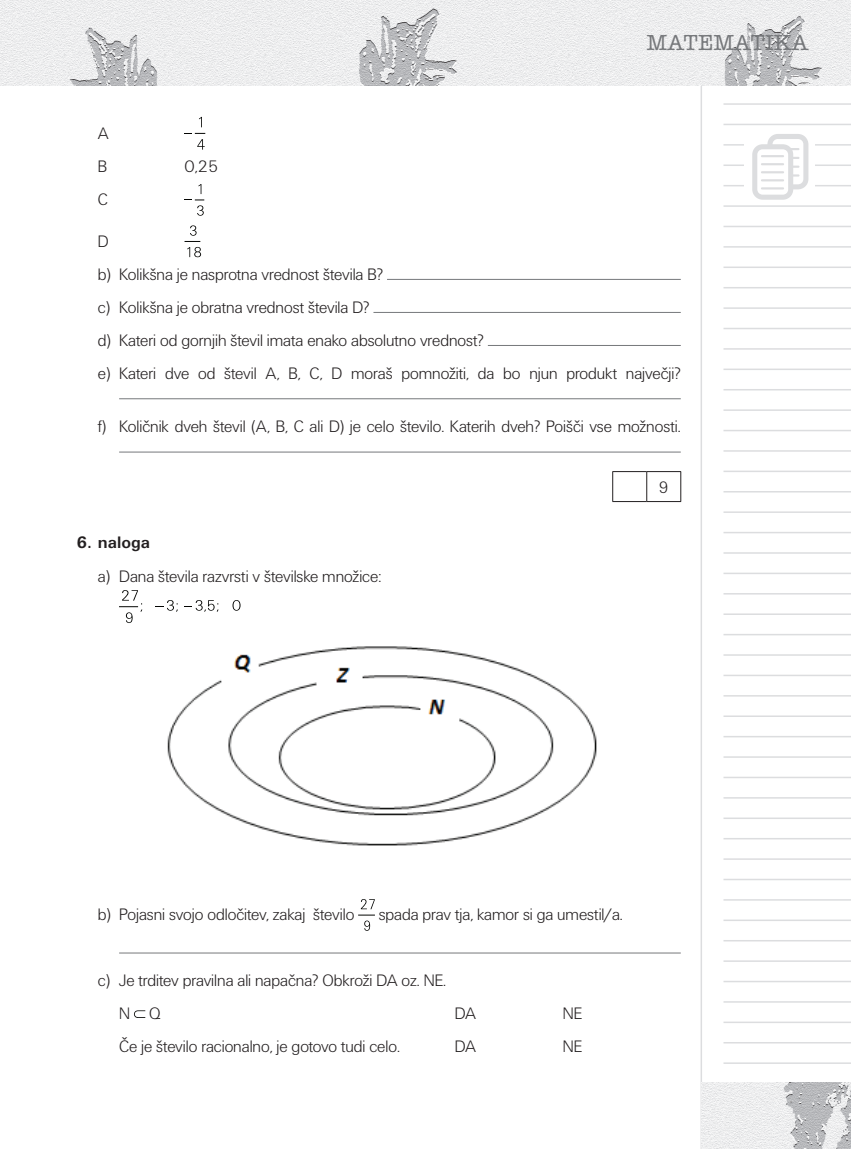
<style>
.page{position:relative;width:851px;height:1149px;background:#fff}
.page>*{position:absolute;margin:0;border:0;box-sizing:border-box;transform-origin:0 0}
.t1{font:500 22.5px "American Typ Itc DEE";color:#76787b}
.t2{font:17.25px/33px "Unitus DEE Ligh";color:#231f20}
.t3{font:700 17.25px "Unitus TEE";color:#231f20}
</style>
<div class="page">
<svg style="left:700px;top:85px;width:150px;height:1063px"></svg>
<img style="left:701px;top:1082px;width:149px;height:66px">
<hr style="left:723px;top:246px;width:127px;height:1px;background:#dcdddf">
<hr style="left:723px;top:266px;width:127px;height:2px;background:#dcdddf">
<hr style="left:723px;top:287px;width:127px;height:1px;background:#dcdddf">
<hr style="left:723px;top:307px;width:127px;height:2px;background:#dcdddf">
<hr style="left:723px;top:327px;width:127px;height:2px;background:#dcdddf">
<hr style="left:723px;top:348px;width:127px;height:1px;background:#dcdddf">
<hr style="left:723px;top:368px;width:127px;height:2px;background:#dcdddf">
<hr style="left:723px;top:389px;width:127px;height:1px;background:#dcdddf">
<hr style="left:723px;top:409px;width:127px;height:2px;background:#dcdddf">
<hr style="left:723px;top:429px;width:127px;height:2px;background:#dcdddf">
<hr style="left:723px;top:450px;width:127px;height:1px;background:#dcdddf">
<hr style="left:723px;top:470px;width:127px;height:2px;background:#dcdddf">
<hr style="left:723px;top:491px;width:127px;height:1px;background:#dcdddf">
<hr style="left:723px;top:511px;width:127px;height:2px;background:#dcdddf">
<hr style="left:723px;top:531px;width:127px;height:2px;background:#dcdddf">
<hr style="left:723px;top:552px;width:127px;height:1px;background:#dcdddf">
<hr style="left:723px;top:572px;width:127px;height:2px;background:#dcdddf">
<hr style="left:723px;top:593px;width:127px;height:1px;background:#dcdddf">
<hr style="left:723px;top:613px;width:127px;height:1px;background:#dcdddf">
<hr style="left:723px;top:633px;width:127px;height:2px;background:#dcdddf">
<hr style="left:723px;top:654px;width:127px;height:1px;background:#dcdddf">
<hr style="left:723px;top:674px;width:127px;height:2px;background:#dcdddf">
<hr style="left:723px;top:695px;width:127px;height:1px;background:#dcdddf">
<hr style="left:723px;top:715px;width:127px;height:1px;background:#dcdddf">
<hr style="left:723px;top:735px;width:127px;height:2px;background:#dcdddf">
<hr style="left:723px;top:756px;width:127px;height:1px;background:#dcdddf">
<hr style="left:723px;top:776px;width:127px;height:2px;background:#dcdddf">
<hr style="left:723px;top:796px;width:127px;height:2px;background:#dcdddf">
<hr style="left:723px;top:817px;width:127px;height:1px;background:#dcdddf">
<hr style="left:723px;top:837px;width:127px;height:2px;background:#dcdddf">
<hr style="left:723px;top:858px;width:127px;height:1px;background:#dcdddf">
<hr style="left:723px;top:878px;width:127px;height:2px;background:#dcdddf">
<hr style="left:723px;top:898px;width:127px;height:2px;background:#dcdddf">
<hr style="left:723px;top:919px;width:127px;height:1px;background:#dcdddf">
<hr style="left:723px;top:939px;width:127px;height:2px;background:#dcdddf">
<hr style="left:723px;top:960px;width:127px;height:1px;background:#dcdddf">
<hr style="left:723px;top:980px;width:127px;height:1px;background:#dcdddf">
<hr style="left:723px;top:1000px;width:127px;height:2px;background:#dcdddf">
<hr style="left:723px;top:1021px;width:127px;height:1px;background:#dcdddf">
<hr style="left:723px;top:1041px;width:127px;height:2px;background:#dcdddf">
<hr style="left:723px;top:1062px;width:127px;height:1px;background:#dcdddf">
<div style="left:744px;top:128px;width:70px;height:76px;background:#fff"></div>
<svg style="left:752px;top:134px;width:56px;height:66px"></svg>
<hr style="left:760px;top:155px;width:24px;height:2px;background:#dcdddf">
<hr style="left:760px;top:163px;width:24px;height:2px;background:#dcdddf">
<hr style="left:760px;top:171px;width:24px;height:2px;background:#dcdddf">
<hr style="left:760px;top:179px;width:24px;height:2px;background:#dcdddf">
<hr style="left:760px;top:187px;width:24px;height:2px;background:#dcdddf">
<img style="left:0;top:0;width:850px;height:85px">
<svg style="left:199px;top:117px;width:3px;height:10px"></svg>
<svg style="left:185px;top:133px;width:20px;height:17px"></svg>
<svg style="left:185px;top:184px;width:19px;height:32px"></svg>
<svg style="left:185px;top:225px;width:16px;height:32px"></svg>
<hr style="left:387px;top:279px;width:293px;height:1px;background:#76787b">
<hr style="left:373px;top:312px;width:307px;height:1px;background:#76787b">
<hr style="left:488px;top:345px;width:192px;height:1px;background:#76787b">
<hr style="left:119px;top:398px;width:561px;height:1px;background:#76787b">
<hr style="left:119px;top:451px;width:561px;height:1px;background:#76787b">
<hr style="left:612px;top:471px;width:34px;height:1px;background:#231f20">
<svg style="left:612px;top:472px;width:1px;height:29px"></svg>
<hr style="left:646px;top:471px;width:35px;height:1px;background:#231f20">
<svg style="left:646px;top:472px;width:1px;height:29px"></svg>
<svg style="left:680px;top:472px;width:1px;height:29px"></svg>
<hr style="left:612px;top:501px;width:34px;height:1px;background:#231f20">
<hr style="left:646px;top:501px;width:35px;height:1px;background:#231f20">
<svg style="left:232px;top:600px;width:8px;height:10px"></svg>
<svg style="left:184px;top:600px;width:34px;height:11px"></svg>
<svg style="left:119px;top:590px;width:23px;height:33px"></svg>
<svg style="left:155px;top:600px;width:23px;height:11px"></svg>
<img style="left:167px;top:646px;width:430px;height:200px">
<svg style="left:358px;top:914px;width:16px;height:16px"></svg>
<svg style="left:361px;top:899px;width:14px;height:9px"></svg>
<hr style="left:119px;top:952px;width:561px;height:1px;background:#76787b">
<svg style="left:134px;top:1010px;width:11px;height:7px"></svg>
<p class="t2" style="left:98px;top:117px;width:12px">A<br>B</p>
<p class="t2" style="left:185px;top:150px;width:35px">0,25</p>
<h1 class="t1" style="left:646px;top:30px;width:163px">MATEMATIKA</h1>
<p class="t2" style="left:98px;top:183px;width:11px">C</p>
<p class="t2" style="left:98px;top:225px;width:584px">D<br>b) Kolikšna je nasprotna vrednost števila B?<br>c) Kolikšna je obratna vrednost števila D?<br>d) Kateri od gornjih števil imata enako absolutno vrednost?<br>e) Kateri dve od števil A, B, C, D moraš pomnožiti, da bo njun produkt največji?</p>
<p class="t2" style="left:98px;top:410px;width:584px">f) Količnik dveh števil (A, B, C ali D) je celo število. Katerih dveh? Poišči vse možnosti.</p>
<p class="t3" style="left:77px;top:533px;width:75px">6. naloga</p>
<p class="t2" style="left:98px;top:559px;width:285px">a) Dana števila razvrsti v številske množice:</p>
<p class="t2" style="left:658px;top:471px;width:12px">9</p>
<p class="t2" style="left:98px;top:898px;width:258px">b) Pojasni svojo odločitev, zakaj število</p>
<p class="t2" style="left:378px;top:898px;width:245px">spada prav tja, kamor si ga umestil/a.</p>
<p class="t2" style="left:119px;top:964px;width:328px;text-indent:-21px">c) Je trditev pravilna ali napačna? Obkroži DA oz. NE.<br>N Q</p>
<p class="t2" style="left:454px;top:997px;width:23px">DA</p>
<p class="t2" style="left:563px;top:997px;width:21px">NE</p>
<p class="t2" style="left:119px;top:1030px;width:282px">Če je število racionalno, je gotovo tudi celo.</p>
<p class="t2" style="left:455px;top:1030px;width:23px">DA</p>
<p class="t2" style="left:563px;top:1030px;width:21px">NE</p>
</div>
